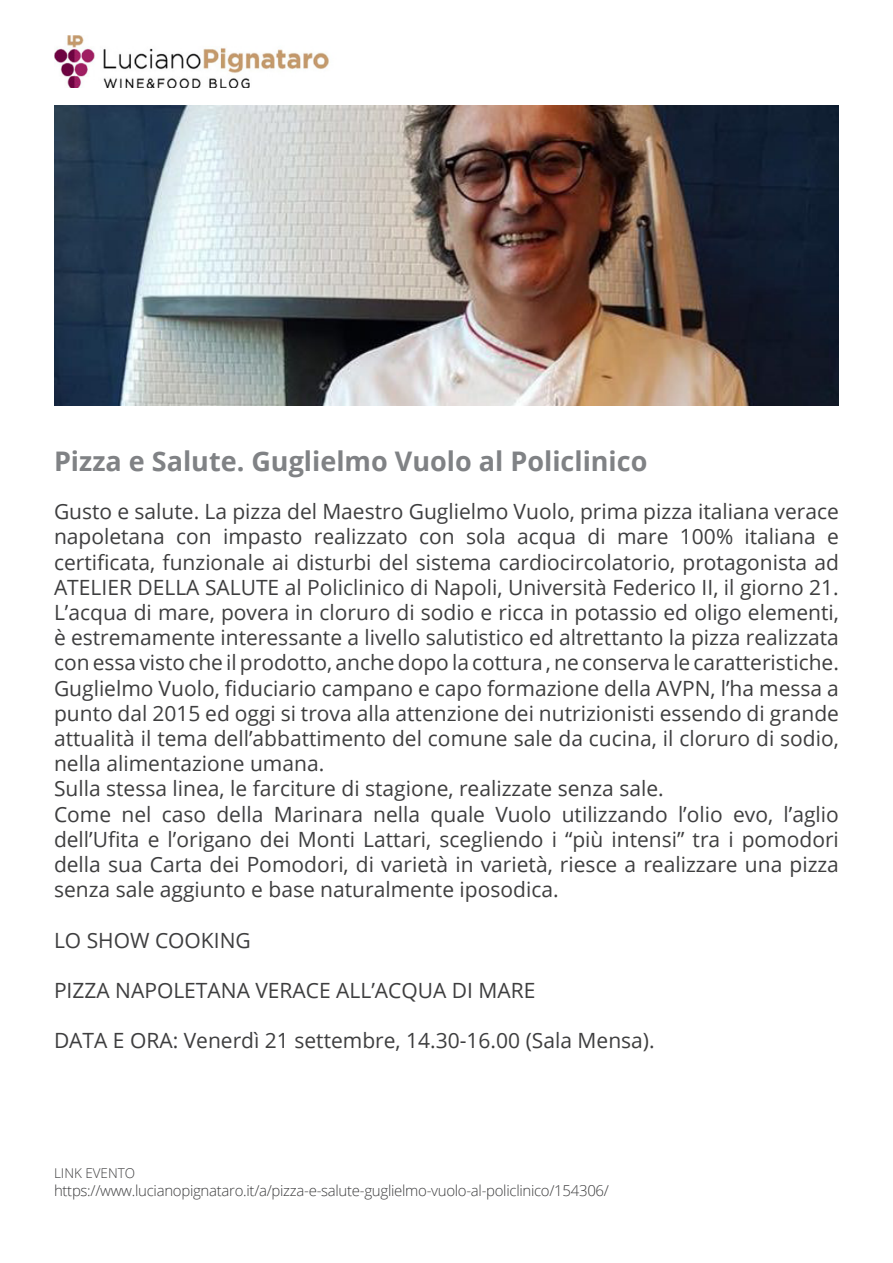
<style>
.page{position:relative;width:893px;height:1263px;background:#fff}
.page>*{position:absolute;margin:0;border:0;box-sizing:border-box;transform-origin:0 0}
.t1{font:700 27px "Open Sans";color:#808285}
.t2{font:21px/25.2px "Open Sans";color:#3e3e3f}
.t3{font:300 15px "Open Sans";letter-spacing:-.02em;color:#3e3e3f}
.t4{font:300 13.5px "Open Sans";color:#3e3e3f}
</style>
<div class="page">
<img style="left:54px;top:105px;width:785px;height:300px">
<img style="left:54px;top:36px;width:275px;height:52px">
<p class="t1" style="left:54px;top:442px;width:595px">Pizza e Salute. Guglielmo Vuolo al Policlinico</p>
<p class="t2" style="left:54px;top:498px;width:786px">Gusto e salute. La pizza del Maestro Guglielmo Vuolo, prima pizza italiana verace napoletana con impasto realizzato con sola acqua di mare 100% italiana e certificata, funzionale ai disturbi del sistema cardiocircolatorio, protagonista ad ATELIER DELLA SALUTE al Policlinico di Napoli, Università Federico II, il giorno 21.<br>L’acqua di mare, povera in cloruro di sodio e ricca in potassio ed oligo elementi, è estremamente interessante a livello salutistico ed altrettanto la pizza realizzata con essa visto che il prodotto, anche dopo la cottura , ne conserva le caratteristiche.<br>Guglielmo Vuolo, fiduciario campano e capo formazione della AVPN, l’ha messa a punto dal 2015 ed oggi si trova alla attenzione dei nutrizionisti essendo di grande attualità il tema dell’abbattimento del comune sale da cucina, il cloruro di sodio, nella alimentazione umana.<br>Sulla stessa linea, le farciture di stagione, realizzate senza sale.<br>Come nel caso della Marinara nella quale Vuolo utilizzando l’olio evo, l’aglio dell’Ufita e l’origano dei Monti Lattari, scegliendo i “più intensi” tra i pomodori della sua Carta dei Pomodori, di varietà in varietà, riesce a realizzare una pizza senza sale aggiunto e base naturalmente iposodica.</p>
<p class="t2" style="left:54px;top:927px;width:198px">LO SHOW COOKING</p>
<p class="t2" style="left:54px;top:977px;width:483px">PIZZA NAPOLETANA VERACE ALL’ACQUA DI MARE</p>
<p class="t2" style="left:54px;top:1027px;width:602px">DATA E ORA: Venerdì 21 settembre, 14.30-16.00 (Sala Mensa).</p>
<p class="t4" style="left:54px;top:1164px;width:83px">LINK EVENTO</p>
<p class="t3" style="left:54px;top:1180px;width:556px">https://www.lucianopignataro.it/a/pizza-e-salute-guglielmo-vuolo-al-policlinico/154306/</p>
</div>
